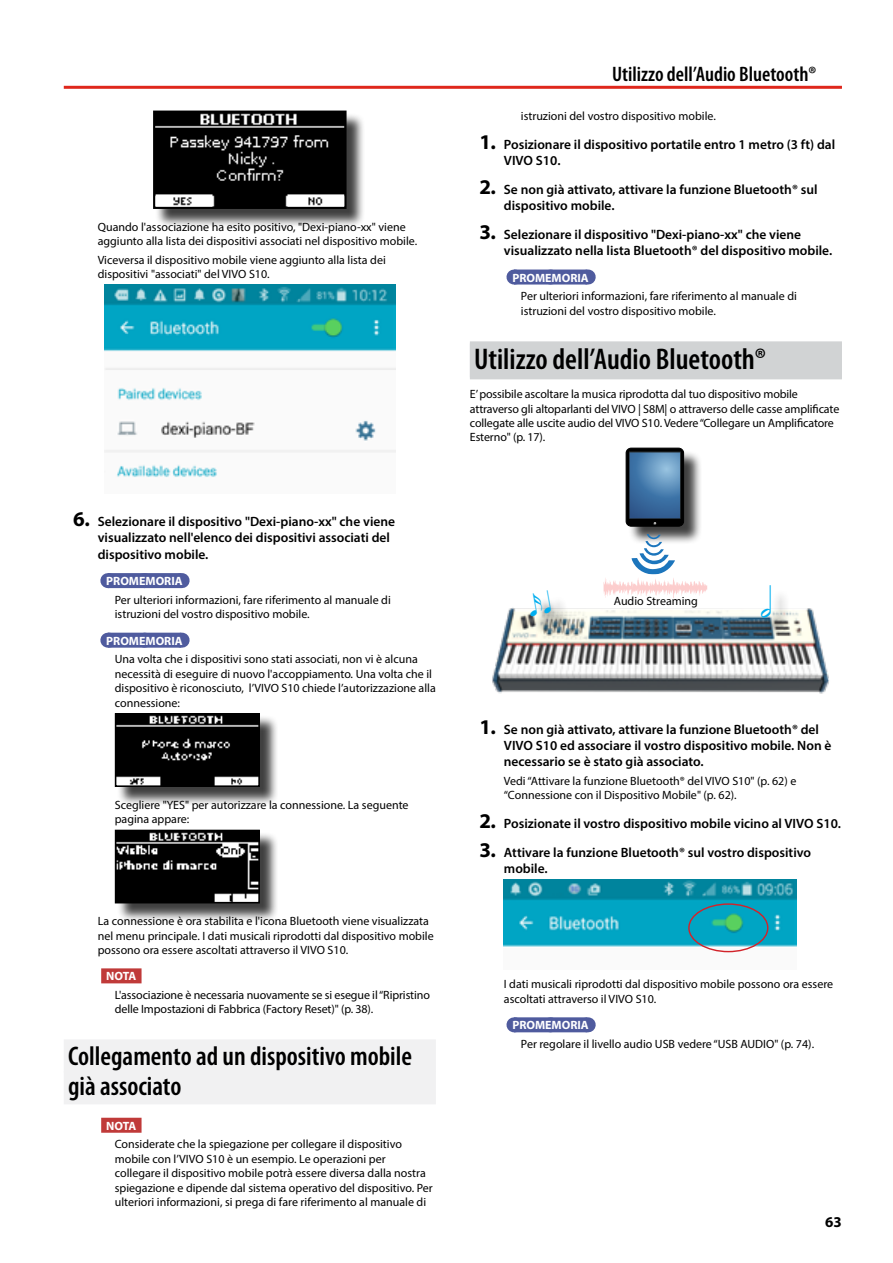
<style>
.page{position:relative;width:893px;height:1263px;background:#fff}
.page>*{position:absolute;margin:0;border:0;box-sizing:border-box;transform-origin:0 0}
.t1{font:31.5px "Sonata";color:#00aeef}
.t2{font:600 condensed 30px "Myriad Pro";color:#000}
.t3{font:600 condensed 27px/30px "Myriad Pro";color:#000}
.t4{font:600 condensed 21px "Myriad Pro";color:#000}
.t5{font:700 15px "Myriad Pro";color:#000}
.t6{font:600 13.5px/16.2px "Myriad Pro";color:#000}
.t7{font:12px/14.4px "Myriad Pro";color:#000}
.t8{font:700 12px "Myriad Pro";color:#fff}
.s1{font-weight:700;font-size:21px}
</style>
<div class="page">
<hr style="left:64px;top:86px;width:778px;height:3px;background:#df271c">
<div style="left:108px;top:573px;width:73px;height:15px;background:#4f5b9e"></div>
<svg style="left:147px;top:573px;width:16px;height:1px"></svg>
<svg style="left:181px;top:573px;width:1px;height:15px"></svg>
<div style="left:108px;top:633px;width:73px;height:15px;background:#4f5b9e"></div>
<svg style="left:144px;top:647px;width:19px;height:1px"></svg>
<svg style="left:181px;top:633px;width:1px;height:15px"></svg>
<div style="left:101px;top:968px;width:41px;height:15px;background:#c03a39"></div>
<div style="left:64px;top:1039px;width:372px;height:33px;background:#f1f1f2"></div>
<div style="left:64px;top:1071px;width:372px;height:33px;background:#f1f1f2"></div>
<div style="left:101px;top:1118px;width:41px;height:15px;background:#c03a39"></div>
<div style="left:156px;top:113px;width:210px;height:114px;background:#000;opacity:.75"></div>
<img style="left:156px;top:114px;width:188px;height:92px">
<div style="left:153px;top:111px;width:194px;height:98px;border:2px solid #000"></div>
<img style="left:104px;top:285px;width:291px;height:193px">
<div style="left:117px;top:716px;width:161px;height:90px;background:#000;opacity:.75"></div>
<img style="left:118px;top:716px;width:139px;height:68px">
<div style="left:115px;top:713px;width:145px;height:74px;border:2px solid #000"></div>
<div style="left:117px;top:832px;width:161px;height:90px;background:#000;opacity:.75"></div>
<img style="left:118px;top:833px;width:139px;height:67px">
<div style="left:115px;top:830px;width:145px;height:73px;border:2px solid #000"></div>
<div style="left:514px;top:269px;width:73px;height:15px;background:#4f5b9e"></div>
<svg style="left:551px;top:269px;width:18px;height:1px"></svg>
<svg style="left:587px;top:269px;width:1px;height:15px"></svg>
<div style="left:470px;top:341px;width:372px;height:36px;background:#d1d3d4"></div>
<div style="left:470px;top:343px;width:372px;height:36px;background:#d1d3d4"></div>
<div style="left:514px;top:1017px;width:73px;height:15px;background:#4f5b9e"></div>
<svg style="left:551px;top:1017px;width:18px;height:1px"></svg>
<svg style="left:587px;top:1017px;width:1px;height:15px"></svg>
<img style="left:492px;top:607px;width:337px;height:87px">
<div style="left:629px;top:451px;width:73px;height:94px;background:#000;opacity:.75"></div>
<div style="left:626px;top:448px;width:58px;height:78px;background:linear-gradient(to right,#000,#000);border-radius:5px"></div>
<div style="left:626px;top:448px;width:58px;height:78px;border:1px solid #000;border-radius:5px"></div>
<svg style="left:629px;top:452px;width:52px;height:73px;background:#45719a"></svg>
<svg style="left:604px;top:534px;width:103px;height:64px"></svg>
<div style="left:764px;top:588px;width:25px;height:48px;background:#000;opacity:.75"></div>
<div style="left:533px;top:594px;width:36px;height:40px;background:#000;opacity:.75"></div>
<img style="left:504px;top:880px;width:293px;height:73px">
<div style="left:688px;top:903px;width:80px;height:49px;border:1px solid #d2232a;border-radius:50%"></div>
<svg style="left:527px;top:594px;width:25px;height:22px"></svg>
<p class="t7" style="left:98px;top:219px;width:321px">Quando l'associazione ha esito positivo, "Dexi-piano-xx" viene aggiunto alla lista dei dispositivi associati nel dispositivo mobile.</p>
<p class="t7" style="left:98px;top:252px;width:290px">Viceversa il dispositivo mobile viene aggiunto alla lista dei dispositivi "associati" del VIVO S10.</p>
<p class="t6" style="left:98px;top:513px;width:299px;text-indent:-25px"><span class="s1">6.</span> Selezionare il dispositivo "Dexi-piano-xx" che viene visualizzato nell'elenco dei dispositivi associati del dispositivo mobile.</p>
<p class="t8" style="left:106px;top:573px;width:78px">PROMEMORIA</p>
<p class="t7" style="left:115px;top:592px;width:278px">Per ulteriori informazioni, fare riferimento al manuale di istruzioni del vostro dispositivo mobile.</p>
<p class="t8" style="left:106px;top:633px;width:78px">PROMEMORIA</p>
<p class="t7" style="left:115px;top:652px;width:323px">Una volta che i dispositivi sono stati associati, non vi è alcuna necessità di eseguire di nuovo l'accoppiamento. Una volta che il dispositivo è riconosciuto, l’VIVO S10 chiede l’autorizzazione alla connessione:</p>
<p class="t7" style="left:115px;top:797px;width:295px">Scegliere "YES" per autorizzare la connessione. La seguente pagina appare:</p>
<p class="t7" style="left:98px;top:914px;width:337px">La connessione è ora stabilita e l'icona Bluetooth viene visualizzata nel menu principale. I dati musicali riprodotti dal dispositivo mobile possono ora essere ascoltati attraverso il VIVO S10.</p>
<p class="t8" style="left:106px;top:968px;width:32px">NOTA</p>
<p class="t7" style="left:115px;top:988px;width:317px">L'associazione è necessaria nuovamente se si esegue il “Ripristino delle Impostazioni di Fabbrica (Factory Reset)" (p. 38).</p>
<h3 class="t3" style="left:68px;top:1040px;width:346px">Collegamento ad un dispositivo mobile già associato</h3>
<p class="t8" style="left:106px;top:1118px;width:32px">NOTA</p>
<p class="t7" style="left:115px;top:1137px;width:319px">Considerate che la spiegazione per collegare il dispositivo mobile con l’VIVO S10 è un esempio. Le operazioni per collegare il dispositivo mobile potrà essere diversa dalla nostra spiegazione e dipende dal sistema operativo del dispositivo. Per ulteriori informazioni, si prega di fare riferimento al manuale di</p>
<h3 class="t4" style="left:612px;top:61px;width:206px">Utilizzo dell’Audio Bluetooth®</h3>
<p class="t7" style="left:521px;top:108px;width:196px">istruzioni del vostro dispositivo mobile.</p>
<p class="t6" style="left:504px;top:136px;width:333px;text-indent:-25px"><span class="s1">1.</span> Posizionare il dispositivo portatile entro 1 metro (3 ft) dal<br>VIVO S10.</p>
<p class="t6" style="left:504px;top:181px;width:315px;text-indent:-25px"><span class="s1">2.</span> Se non già attivato, attivare la funzione Bluetooth® sul dispositivo mobile.</p>
<p class="t6" style="left:504px;top:226px;width:330px;text-indent:-25px"><span class="s1">3.</span> Selezionare il dispositivo "Dexi-piano-xx" che viene visualizzato nella lista Bluetooth® del dispositivo mobile.</p>
<p class="t8" style="left:512px;top:270px;width:78px">PROMEMORIA</p>
<p class="t7" style="left:521px;top:289px;width:278px">Per ulteriori informazioni, fare riferimento al manuale di istruzioni del vostro dispositivo mobile.</p>
<h2 class="t2" style="left:474px;top:340px;width:293px">Utilizzo dell’Audio Bluetooth®</h2>
<p class="t7" style="left:470px;top:387px;width:371px">E’ possibile ascoltare la musica riprodotta dal tuo dispositivo mobile attraverso gli altoparlanti del VIVO | S8M| o attraverso delle casse amplificate collegate alle uscite audio del VIVO S10. Vedere “Collegare un Amplificatore Esterno" (p. 17).</p>
<p class="t7" style="left:614px;top:594px;width:86px">Audio Streaming</p>
<h1 class="t1" style="left:761px;top:583px;width:12px">h</h1>
<p class="t6" style="left:504px;top:721px;width:329px;text-indent:-25px"><span class="s1">1.</span> Se non già attivato, attivare la funzione Bluetooth® del<br>VIVO S10 ed associare il vostro dispositivo mobile. Non è necessario se è stato già associato.</p>
<p class="t7" style="left:504px;top:773px;width:294px">Vedi “Attivare la funzione Bluetooth® del VIVO S10" (p. 62) e “Connessione con il Dispositivo Mobile" (p. 62).</p>
<p class="t6" style="left:479px;top:815px;width:363px"><span class="s1">2.</span> Posizionate il vostro dispositivo mobile vicino al VIVO S10.</p>
<p class="t6" style="left:504px;top:844px;width:309px;text-indent:-25px"><span class="s1">3.</span> Attivare la funzione Bluetooth® sul vostro dispositivo mobile.</p>
<p class="t7" style="left:504px;top:977px;width:331px">I dati musicali riprodotti dal dispositivo mobile possono ora essere ascoltati attraverso il VIVO S10.</p>
<p class="t8" style="left:512px;top:1017px;width:78px">PROMEMORIA</p>
<p class="t7" style="left:521px;top:1036px;width:295px">Per regolare il livello audio USB vedere “USB AUDIO" (p. 74).</p>
<p class="t5" style="left:825px;top:1212px;width:18px">63</p>
</div>
